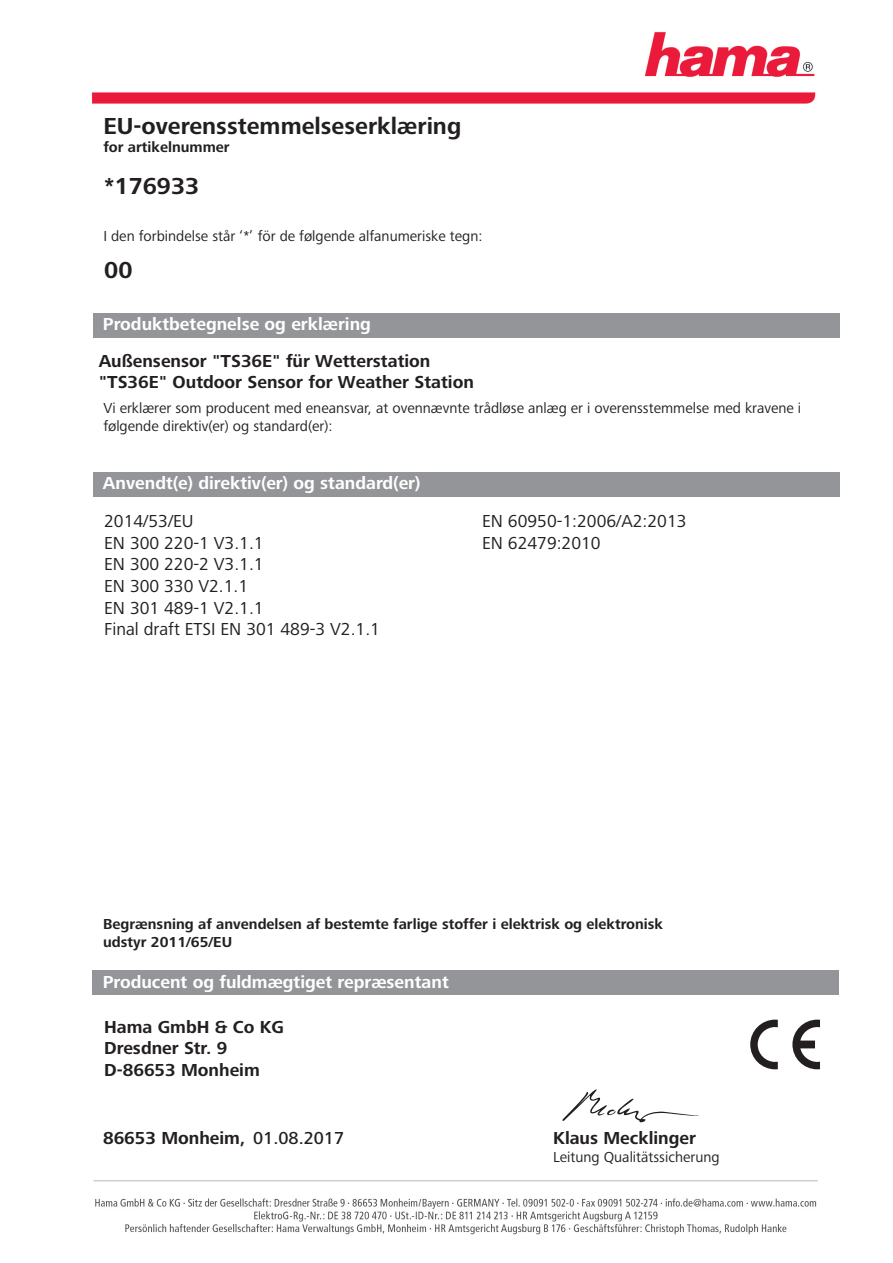
<style>
.page{position:relative;width:893px;height:1263px;background:#fff}
.page>*{position:absolute;margin:0;border:0;box-sizing:border-box;transform-origin:0 0}
.t1{font:700 24px "+SEHROC Frutiger Next LTW1 G";color:#231f20}
.t2{font:700 18px/21.6px "+SEHROC Frutiger Next LTW1 G";color:#231f20}
.t3{font:18px/21.6px "+PASRLL Frutiger Next LTW1 G";color:#231f20}
.t4{font:700 18px "+SEHROC Frutiger Next LTW1 G";color:#fff}
.t5{font:700 16.2px "+OVKMUM Arial";letter-spacing:.01em;color:#000001}
.t6{font:15px/18px "+PASRLL Frutiger Next LTW1 G";color:#231f20}
.t7{font:700 15px/18px "+SEHROC Frutiger Next LTW1 G";color:#231f20}
.s1{font-family:"+GJOEXZ Frutiger Next LTW1 G";font-weight:500}
</style>
<div class="page">
<img style="left:92px;top:31px;width:724px;height:72px">
<img style="left:93px;top:1180px;width:725px;height:55px">
<div style="left:93px;top:313px;width:746px;height:25px;background:#939598"></div>
<div style="left:93px;top:472px;width:746px;height:25px;background:#939598"></div>
<div style="left:92px;top:970px;width:747px;height:25px;background:#939598"></div>
<svg style="left:750px;top:1020px;width:70px;height:49px"></svg>
<svg style="left:562px;top:1089px;width:137px;height:34px"></svg>
<h1 class="t1" style="left:103px;top:113px;width:359px">EU-overensstemmelseserklæring</h1>
<p class="t7" style="left:103px;top:138px;width:128px">for artikelnummer</p>
<h1 class="t1" style="left:104px;top:173px;width:97px">*176933</h1>
<p class="t6" style="left:103px;top:227px;width:380px">I den forbindelse står ‘*’ för de følgende alfanumeriske tegn:</p>
<h1 class="t1" style="left:104px;top:257px;width:30px">00</h1>
<p class="t4" style="left:103px;top:314px;width:269px">Produktbetegnelse og erklæring</p>
<p class="t2" style="left:99px;top:350px;width:376px">Außensensor "TS36E" für Wetterstation "TS36E" Outdoor Sensor for Weather Station</p>
<p class="t6" style="left:103px;top:399px;width:699px">Vi erklærer som producent med eneansvar, at ovennævnte trådløse anlæg er i overensstemmelse med kravene i følgende direktiv(er) og standard(er):</p>
<p class="t4" style="left:103px;top:474px;width:319px">Anvendt(e) direktiv(er) og standard(er)</p>
<p class="t3" style="left:104px;top:511px;width:277px">2014/53/EU<br>EN 300 220-1 V3.1.1<br>EN 300 220-2 V3.1.1<br>EN 300 330 V2.1.1<br>EN 301 489-1 V2.1.1<br>Final draft ETSI EN 301 489-3 V2.1.1</p>
<p class="t3" style="left:482px;top:511px;width:206px">EN 60950-1:2006/A2:2013<br>EN 62479:2010</p>
<p class="t7" style="left:103px;top:915px;width:561px">Begrænsning af anvendelsen af bestemte farlige stoffer i elektrisk og elektronisk udstyr 2011/65/EU</p>
<p class="t4" style="left:103px;top:972px;width:347px">Producent og fuldmægtiget repræsentant</p>
<p class="t2" style="left:104px;top:1016px;width:181px">Hama GmbH &amp; Co KG<br>Dresdner Str. 9<br>D-86653 Monheim</p>
<p class="t2" style="left:103px;top:1128px;width:242px">86653 Monheim, <span class="s1">01.08.2017</span></p>
<p class="t2" style="left:553px;top:1128px;width:144px">Klaus Mecklinger</p>
<p class="t6" style="left:553px;top:1148px;width:168px">Leitung Qualitätssicherung</p>
<p class="t5" style="left:586px;top:1154px;width:215px">Leitung Qualitätssicherung</p>
</div>
